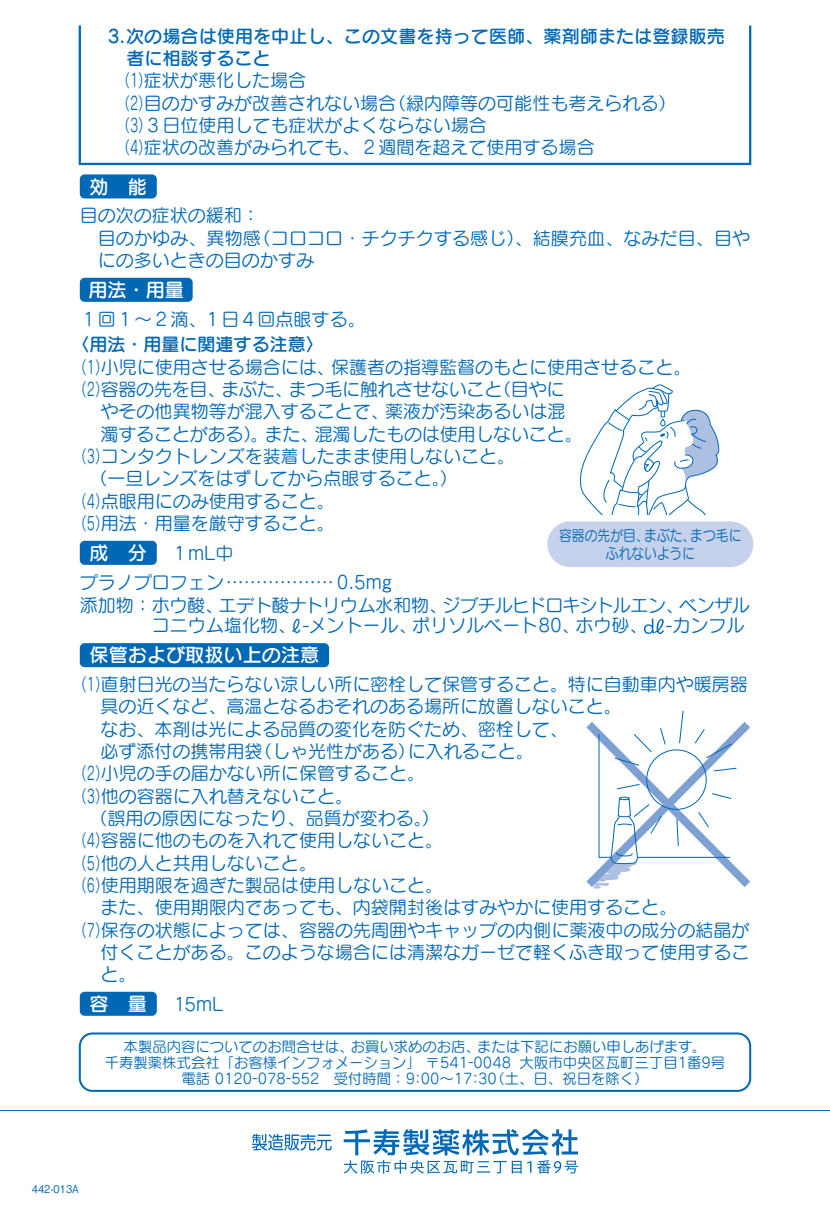
<style>
.page{position:relative;width:830px;height:1212px;background:#fff}
.page>*{position:absolute;margin:0;border:0;box-sizing:border-box;transform-origin:0 0}
.t1{font:19.12px "Seurat Pro DB";color:#fff}
.t2{font:18px/22.3px "Seurat Pro M";color:#0168b5;scale:.7 1}
.t3{font:18px/22.3px "Seurat Pro M";color:#0168b5}
.t4{font:18px/22.3px "Seurat Pro DB";letter-spacing:.005em;color:#0168b5}
.t5{font:18px "Seurat Pro M";letter-spacing:-.025em;color:#0168b5}
.t6{font:18px "Seurat Pro M";letter-spacing:.18em;color:#0168b5}
.t7{font:14.85px/17.6px "Seurat Pro M";color:#0168b5;text-align:center;scale:.85 1}
.t8{font:14.4px/16.2px "Seurat Pro M";color:#0168b5;text-align:center}
.t9{font:500 10.58px "Gothic BBB Pr 6";color:#0168b5;scale:.92 1}
.s1{font-family:"Macro SSK"}
</style>
<div class="page">
<div style="left:79px;top:24px;width:672px;height:141px;border:2px solid #0168b5"></div>
<svg style="left:586px;top:710px;width:163px;height:179px"></svg>
<div style="left:80px;top:643px;width:249px;height:24px;background:#0168b5;border-radius:5px"></div>
<div style="left:80px;top:992px;width:77px;height:24px;background:#0168b5;border-radius:5px"></div>
<hr style="left:0;top:1110px;width:829px;height:1px;background:#0168b5">
<svg style="left:580px;top:384px;width:140px;height:130px"></svg>
<div style="left:547px;top:521px;width:206px;height:46px;background:#c6d2eb;border-radius:23px"></div>
<div style="left:80px;top:541px;width:77px;height:24px;background:#0168b5;border-radius:5px"></div>
<div style="left:80px;top:278px;width:112px;height:24px;background:#0168b5;border-radius:5px"></div>
<div style="left:80px;top:174px;width:77px;height:24px;background:#0168b5;border-radius:5px"></div>
<div style="left:79px;top:1032px;width:671px;height:60px;border:2px solid #0168b5;border-radius:13px"></div>
<svg style="left:643px;top:618px;width:20px;height:16px"></svg>
<svg style="left:343px;top:1129px;width:234px;height:45px"></svg>
<svg style="left:252px;top:1134px;width:79px;height:17px"></svg>
<p class="t4" style="left:126px;top:24px;width:599px;text-indent:-19px">3．次の場合は使用を中止し、この文書を持って医師、薬剤師または登録販売者に相談すること</p>
<p class="t2" style="left:117px;top:69px;width:799px">（1）症状が悪化した場合<br>（2）目のかすみが改善されない場合（緑内障等の可能性も考えられる）（3）3 日位使用しても症状がよくならない場合<br>（4）症状の改善がみられても、 2 週間を超えて使用する場合</p>
<p class="t1" style="left:90px;top:174px;width:59px">効　能</p>
<p class="t3" style="left:98px;top:204px;width:653px;text-indent:-18px">目の次の症状の緩和：<br>目のかゆみ、異物感（コロコロ・チクチクする感じ）、結膜充血、なみだ目、目やにの多いときの目のかすみ</p>
<p class="t1" style="left:88px;top:277px;width:97px">用法・用量</p>
<p class="t6" style="left:83px;top:307px;width:284px">1回1～2滴、1日4回点眼する。</p>
<p class="t4" style="left:71px;top:333px;width:254px">〈用法・用量に関連する注意〉</p>
<p class="t2" style="left:74px;top:355px;width:882px">（1）小児に使用させる場合には、保護者の指導監督のもとに使用させること。</p>
<p class="t2" style="left:74px;top:377px;width:701px">（2）容器の先を目、まぶた、まつ毛に触れさせないこと（目やに</p>
<p class="t3" style="left:100px;top:400px;width:466px">やその他異物等が混入することで、薬液が汚染あるいは混</p>
<p class="t3" style="left:100px;top:422px;width:483px">濁することがある）。また、混濁したものは使用しないこと。</p>
<p class="t2" style="left:74px;top:444px;width:631px">（3）コンタクトレンズを装着したまま使用しないこと。</p>
<p class="t3" style="left:89px;top:467px;width:370px">（一旦レンズをはずしてから点眼すること。）</p>
<p class="t2" style="left:74px;top:489px;width:374px">（4）点眼用にのみ使用すること。</p>
<p class="t2" style="left:74px;top:511px;width:374px">（5）用法・用量を厳守すること。</p>
<p class="t7" style="left:559px;top:526px;width:216px">容器の先が目、まぶた、まつ毛にふれないように</p>
<p class="t1" style="left:90px;top:540px;width:59px">成　分</p>
<p class="t3" style="left:174px;top:541px;width:61px">1 mL中</p>
<p class="t3" style="left:80px;top:571px;width:313px">プラノプロフェン………………0.5m<span class="s1">g</span></p>
<p class="t5" style="left:80px;top:593px;width:671px">添加物：ホウ酸、エデト酸ナトリウム水和物、ジブチルヒドロキシトルエン、ベンザル</p>
<p class="t3" style="left:152px;top:614px;width:594px">コニウム塩化物、ℓ-メントール、ポリソルベート80、ホウ砂、 -カンフル</p>
<p class="t1" style="left:90px;top:642px;width:231px">保管および取扱い上の注意</p>
<p class="t2" style="left:74px;top:673px;width:963px">（1）直射日光の当たらない涼しい所に密栓して保管すること。特に自動車内や暖房器</p>
<p class="t3" style="left:101px;top:695px;width:522px">具の近くなど、高温となるおそれのある場所に放置しないこと。</p>
<p class="t3" style="left:101px;top:717px;width:468px">なお、本剤は光による品質の変化を防ぐため、密栓して、</p>
<p class="t3" style="left:101px;top:740px;width:434px">必ず添付の携帯用袋（しゃ光性がある）に入れること。</p>
<p class="t2" style="left:74px;top:762px;width:502px">（2）小児の手の届かない所に保管すること。</p>
<p class="t2" style="left:74px;top:784px;width:399px">（3）他の容器に入れ替えないこと。</p>
<p class="t3" style="left:89px;top:807px;width:352px">（誤用の原因になったり、品質が変わる。）</p>
<p class="t2" style="left:74px;top:829px;width:528px">（4）容器に他のものを入れて使用しないこと。</p>
<p class="t2" style="left:74px;top:851px;width:348px">（5）他の人と共用しないこと。</p>
<p class="t2" style="left:74px;top:873px;width:528px">（6）使用期限を過ぎた製品は使用しないこと。</p>
<p class="t3" style="left:101px;top:896px;width:578px">また、使用期限内であっても、内袋開封後はすみやかに使用すること。</p>
<p class="t2" style="left:74px;top:918px;width:965px">（7）保存の状態によっては、容器の先周囲やキャップの内側に薬液中の成分の結晶が</p>
<p class="t3" style="left:101px;top:940px;width:650px">付くことがある。このような場合には清潔なガーゼで軽くふき取って使用するこ</p>
<p class="t3" style="left:101px;top:963px;width:38px">と。</p>
<p class="t1" style="left:90px;top:991px;width:59px">容　量</p>
<p class="t3" style="left:173px;top:992px;width:51px">15mL</p>
<p class="t8" style="left:105px;top:1038px;width:621px">本製品内容についてのお問合せは、お買い求めのお店、または下記にお願い申しあげます。<br>千寿製薬株式会社「お客様インフォメーション」 〒541-0048 大阪市中央区瓦町三丁目1番9号電話 0120-078-552　受付時間：9：00～17：30（土、日、祝日を除く）</p>
<p class="t9" style="left:32px;top:1180px;width:53px">442-013A</p>
</div>
